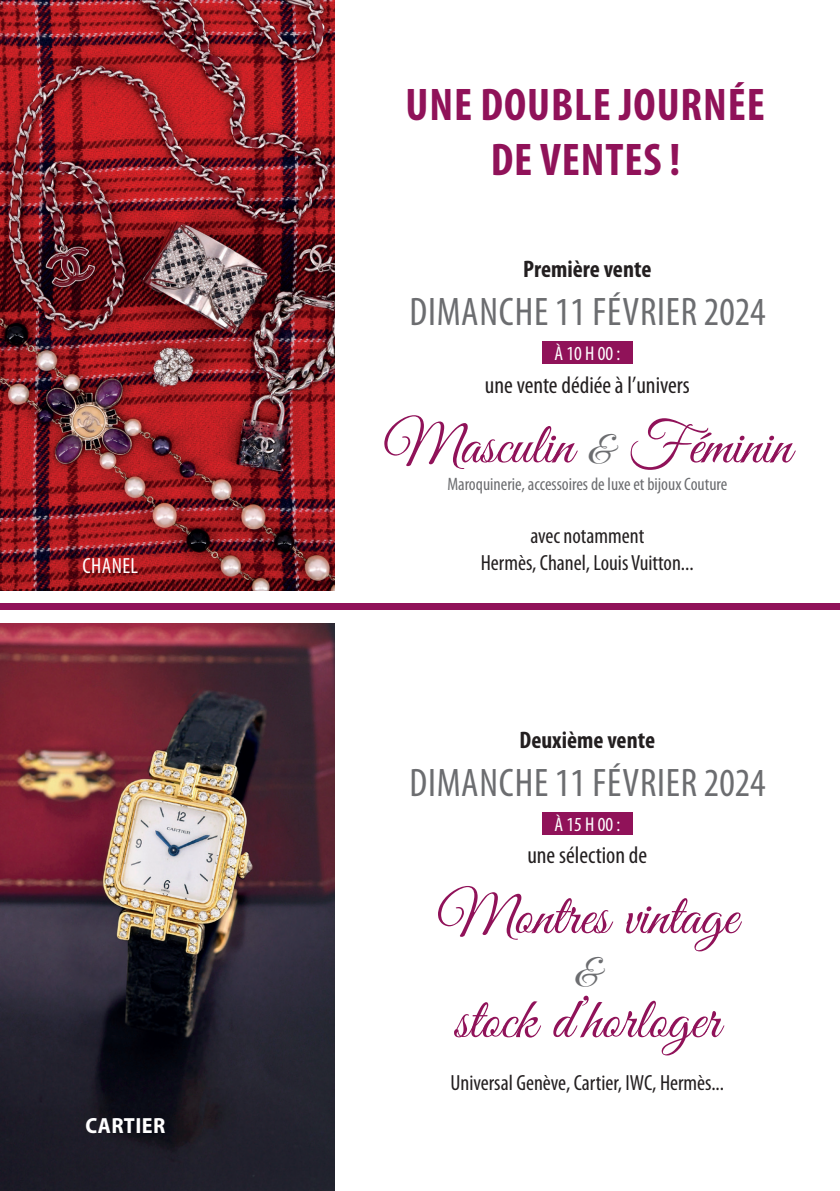
<style>
.page{position:relative;width:840px;height:1191px;background:#fff}
.page>*{position:absolute;margin:0;border:0;box-sizing:border-box;transform-origin:0 0}
.t1{font:58px "Great Vibes";color:#901259}
.t2{font:700 condensed 46px/55.2px "Myriad Pro";letter-spacing:.02em;color:#901259;text-align:center}
.t3{font:condensed 40px "Myriad Pro";letter-spacing:.02em;color:#6c6d70}
.t4{font:40px "Great Vibes";color:#6c6d70}
.t5{font:condensed 24px "Myriad Pro";color:#231f20}
.t6{font:700 condensed 24px "Myriad Pro";color:#231f20}
.t7{font:condensed 22px/26.4px "Myriad Pro";color:#231f20;text-align:center}
.t8{font:700 semi-condensed 22px "Myriad Pro";letter-spacing:.02em;color:#fff}
.t9{font:condensed 22px "Myriad Pro";letter-spacing:.02em;color:#fff}
.t10{font:condensed 20px "Myriad Pro";color:#fff}
.t11{font:condensed 18px "Myriad Pro";color:#6c6d70}
.s1{font-size:40px;color:#6c6d70}
</style>
<div class="page">
<div style="left:541px;top:341px;width:91px;height:23px;background:#901259"></div>
<div style="left:541px;top:812px;width:91px;height:22px;background:#901259"></div>
<img style="left:0;top:623px;width:334px;height:568px">
<img style="left:0;top:0;width:334px;height:590px">
<div style="left:0;top:604px;width:839px;height:6px;background:#901259"></div>
<p class="t9" style="left:82px;top:552px;width:57px">CHANEL</p>
<p class="t8" style="left:85px;top:1111px;width:81px">CARTIER</p>
<h2 class="t2" style="left:405px;top:76px;width:361px">UNE DOUBLE JOURNÉE<br>DE VENTES !</h2>
<p class="t6" style="left:523px;top:254px;width:130px">Première vente</p>
<h3 class="t3" style="left:409px;top:288px;width:357px">DIMANCHE 11 FÉVRIER 2024</h3>
<p class="t10" style="left:554px;top:341px;width:67px">À 10 H 00 :</p>
<p class="t5" style="left:484px;top:370px;width:206px">une vente dédiée à l’univers</p>
<h1 class="t1" style="left:383px;top:413px;width:409px">Masculin <span class="s1">&amp;</span> Féminin</h1>
<p class="t11" style="left:447px;top:473px;width:281px">Maroquinerie, accessoires de luxe et bijoux Couture</p>
<p class="t7" style="left:480px;top:522px;width:214px">avec notamment<br>Hermès, Chanel, Louis Vuitton...</p>
<p class="t6" style="left:519px;top:725px;width:137px">Deuxième vente</p>
<h3 class="t3" style="left:409px;top:759px;width:357px">DIMANCHE 11 FÉVRIER 2024</h3>
<p class="t10" style="left:554px;top:812px;width:67px">À 15 H 00 :</p>
<p class="t5" style="left:527px;top:841px;width:121px">une sélection de</p>
<h1 class="t1" style="left:436px;top:883px;width:302px">Montres vintage</h1>
<h3 class="t4" style="left:575px;top:951px;width:26px">&amp;</h3>
<h1 class="t1" style="left:454px;top:987px;width:267px">stock d’horloger</h1>
<p class="t7" style="left:450px;top:1069px;width:275px">Universal Genève, Cartier, IWC, Hermès...</p>
</div>
